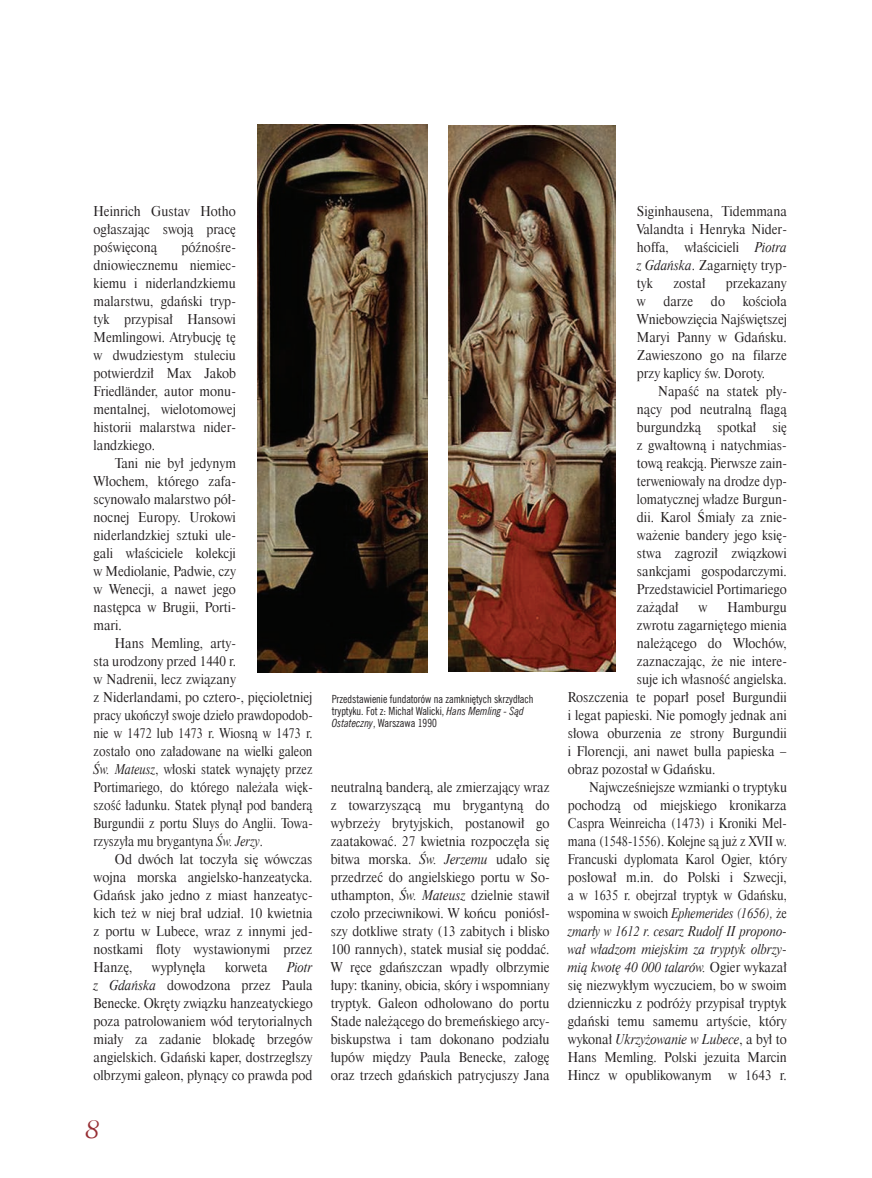
<style>
.page{position:relative;width:872px;height:1178px;background:#fff}
.page>*{position:absolute;margin:0;border:0;box-sizing:border-box;transform-origin:0 0}
.t1{font:italic 30px "Ameri Garmnd EU";color:#962e33}
.t2{font:13.5px/18px "Dutch 801 Hd EU";color:#231f20;text-align:justify;scale:.96 1}
.t3{font:13.5px "Dutch 801 Hd EU";color:#231f20;scale:.9 1}
.t4{font:italic 13.5px "Dutch 801 Hd EU";color:#231f20;scale:.96 1}
.t5{font:italic 13.5px "Dutch 801 Hd EU";color:#231f20;scale:.9 1}
.t6{font:11.25px/12px "News Goth Cn EU";color:#231f20}
.s1{font-style:italic}
.s2{font-style:normal}
</style>
<div class="page">
<img style="left:257px;top:124px;width:171px;height:548px">
<img style="left:449px;top:126px;width:166px;height:546px">
<p class="t2" style="left:94px;top:203px;width:150px">Heinrich Gustav Hotho ogłaszając swoją pracę poświęconą</p>
<p class="t2" style="left:94px;top:239px;width:150px;text-indent:88px">późnośre&shy;dniowiecznemu niemiec&shy;kiemu i niderlandzkiemu malarstwu, gdański tryp&shy;tyk przypisał Hansowi Memlingowi. Atrybucję tę w dwudziestym stuleciu potwierdził Max Jakob Friedländer, autor monu&shy;mentalnej, wielotomowej historii malarstwa nider&shy;landzkiego.</p>
<p class="t2" style="left:94px;top:454px;width:150px;text-indent:21px">Tani nie był jedynym Włochem, którego zafa&shy;scynowało malarstwo pół&shy;nocnej Europy. Urokowi niderlandzkiej sztuki ule&shy;gali właściciele kolekcji w Mediolanie, Padwie, czy w Wenecji, a nawet jego następca w Brugii, Porti&shy;mari.</p>
<p class="t2" style="left:94px;top:634px;width:230px;text-align:left;text-indent:21px">Hans Memling, arty-<br>sta urodzony przed 1440 r.<br>w Nadrenii, lecz związany<br>z Niderlandami, po cztero-, pięcioletniej pracy ukończył swoje dzieło prawdopodob&shy;nie w 1472 lub 1473 r. Wiosną w 1473 r. zostało ono załadowane na wielki galeon <span class="s1">Św. Mateusz</span>, włoski statek wynajęty przez Portimariego, do którego należała więk&shy;szość ładunku. Statek płynął pod banderą Burgundii z portu Sluys do Anglii. Towa&shy;rzyszyła mu brygantyna <span class="s1">Św. Jerzy</span>.</p>
<p class="t2" style="left:94px;top:851px;width:230px;text-indent:21px">Od dwóch lat toczyła się wówczas wojna morska angielsko-hanzeatycka.<br>Gdańsk jako jedno z miast hanzeatyc&shy;kich też w niej brał udział. 10 kwietnia z portu w Lubece, wraz z innymi jed&shy;nostkami floty wystawionymi przez Hanzę,</p>
<p class="t2" style="left:152px;top:959px;width:58px">wypłynęła</p>
<p class="t2" style="left:225px;top:959px;width:46px">korweta</p>
<p class="t2" style="left:94px;top:959px;width:230px;text-indent:193px"><span class="s1">Piotr z Gdańska</span> dowodzona przez Paula Benecke. Okręty związku hanzeatyckiego poza patrolowaniem wód terytorialnych miały za zadanie blokadę brzegów angielskich. Gdański kaper, dostrzegłszy olbrzymi galeon, płynący co prawda pod</p>
<h1 class="t1" style="left:85px;top:1111px;width:16px">8</h1>
<p class="t6" style="left:332px;top:693px;width:203px">Przedstawienie fundatorów na zamkniętych skrzydłach tryptyku. Fot z: Michał Walicki, <span class="s1">Hans Memling - Sąd<br>Ostateczny</span>, Warszawa 1990</p>
<p class="t2" style="left:331px;top:779px;width:230px">neutralną banderą, ale zmierzający wraz z towarzyszącą mu brygantyną do wybrzeży brytyjskich, postanowił go zaatakować. 27 kwietnia rozpoczęła się bitwa morska. <span class="s1">Św. Jerzemu</span> udało się przedrzeć do angielskiego portu w So&shy;uthampton, <span class="s1">Św. Mateusz</span> dzielnie stawił czoło przeciwnikowi. W końcu poniósł&shy;szy dotkliwe straty (13 zabitych i blisko 100 rannych), statek musiał się poddać.<br>W ręce gdańszczan wpadły olbrzymie łupy: tkaniny, obicia, skóry i wspomniany tryptyk. Galeon odholowano do portu Stade należącego do bremeńskiego arcy&shy;biskupstwa i tam dokonano podziału łupów między Paula Benecke, załogę oraz trzech gdańskich patrycjuszy Jana</p>
<p class="t2" style="left:637px;top:202px;width:158px">Siginhausena, Tidemmana Valandta i Henryka Nider&shy;hoffa, właścicieli <span class="s1">Piotra z Gdańska</span>. Zagarnięty tryp&shy;tyk</p>
<p class="t2" style="left:673px;top:274px;width:35px">został</p>
<p class="t2" style="left:726px;top:274px;width:65px">przekazany</p>
<p class="t2" style="left:637px;top:292px;width:158px;text-indent:106px">kościoła Wniebowzięcia Najświętszej Maryi Panny w Gdańsku.<br>Zawieszono go na filarze przy kaplicy św. Doroty.</p>
<p class="t2" style="left:637px;top:382px;width:158px;text-indent:21px">Napaść na statek pły&shy;nący pod neutralną flagą burgundzką spotkał się z gwałtowną i natychmias&shy;tową reakcją. Pierwsze zain&shy;terweniowały na drodze dyp&shy;lomatycznej władze Burgun&shy;dii. Karol Śmiały za znie&shy;ważenie bandery jego księ&shy;stwa zagroził związkowi sankcjami gospodarczymi.<br>Przedstawiciel Portimariego zażądał</p>
<p class="t2" style="left:637px;top:292px;width:11px">w</p>
<p class="t2" style="left:663px;top:292px;width:32px">darze</p>
<p class="t2" style="left:711px;top:292px;width:16px">do</p>
<p class="t2" style="left:698px;top:599px;width:11px">w</p>
<p class="t2" style="left:727px;top:599px;width:63px">Hamburgu</p>
<p class="t2" style="left:637px;top:617px;width:158px">zwrotu zagarniętego mienia</p>
<p class="t2" style="left:637px;top:635px;width:158px">należącego do Włochów,</p>
<p class="t2" style="left:637px;top:653px;width:158px">zaznaczając, że nie intere-</p>
<p class="t2" style="left:637px;top:671px;width:158px">suje ich własność angielska.</p>
<p class="t2" style="left:568px;top:689px;width:229px">Roszczenia te poparł poseł Burgundii</p>
<p class="t2" style="left:568px;top:706px;width:229px">i legat papieski. Nie pomogły jednak ani</p>
<p class="t2" style="left:568px;top:724px;width:230px">słowa oburzenia ze strony Burgundii</p>
<p class="t2" style="left:568px;top:742px;width:229px">i Florencji, ani nawet bulla papieska –</p>
<p class="t2" style="left:568px;top:760px;width:155px">obraz pozostał w Gdańsku.</p>
<p class="t2" style="left:589px;top:778px;width:208px">Najwcześniejsze wzmianki o tryptyku</p>
<p class="t2" style="left:568px;top:796px;width:229px">pochodzą od miejskiego kronikarza</p>
<p class="t3" style="left:568px;top:815px;width:245px">Caspra Weinreicha (1473) i Kroniki Mel-</p>
<p class="t3" style="left:568px;top:833px;width:245px">mana (1548-1556). Kolejne są już z XVII w.</p>
<p class="t3" style="left:568px;top:851px;width:245px">Francuski dyplomata Karol Ogier, który</p>
<p class="t2" style="left:568px;top:869px;width:229px">posłował m.in. do Polski i Szwecji,</p>
<p class="t3" style="left:568px;top:887px;width:245px">a w 1635 r. obejrzał tryptyk w Gdańsku,</p>
<p class="t5" style="left:568px;top:905px;width:245px"><span class="s2">wspomina w swoich</span> Ephemerides (1656), <span class="s2">że</span></p>
<p class="t5" style="left:568px;top:923px;width:245px">zmarły w 1612 r. cesarz Rudolf II propono-</p>
<p class="t4" style="left:568px;top:941px;width:230px">wał władzom miejskim za tryptyk olbrzy-</p>
<p class="t4" style="left:568px;top:959px;width:230px">mią kwotę 40 000 talarów. <span class="s2">Ogier wykazał</span></p>
<p class="t2" style="left:568px;top:977px;width:229px">się niezwykłym wyczuciem, bo w swoim</p>
<p class="t2" style="left:568px;top:995px;width:229px">dzienniczku z podróży przypisał tryptyk</p>
<p class="t2" style="left:568px;top:1013px;width:229px">gdański temu samemu artyście, który</p>
<p class="t4" style="left:568px;top:1031px;width:230px"><span class="s2">wykonał</span> Ukrzyżowanie w Lubece<span class="s2">, a był to</span></p>
<p class="t2" style="left:568px;top:1049px;width:230px">Hans Memling. Polski jezuita Marcin</p>
<p class="t2" style="left:568px;top:1067px;width:229px">Hincz w opublikowanym w 1643 r.</p>
</div>
